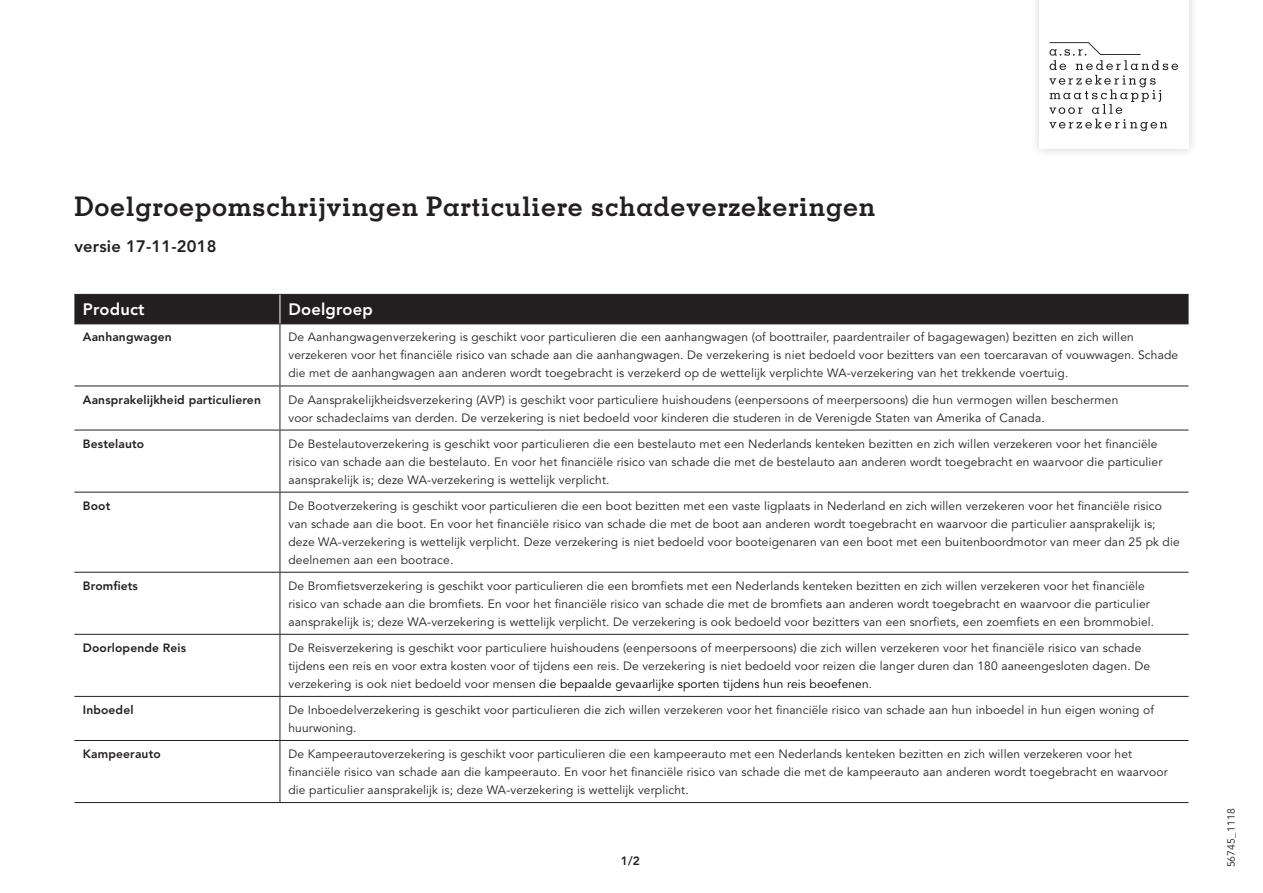
<style>
.page{position:relative;width:1263px;height:893px;background:#fff}
.page>*{position:absolute;margin:0;border:0;box-sizing:border-box;transform-origin:0 0}
.Kop_boven_tabel{font:700 27px "Memphis";letter-spacing:.025em;color:#231f20}
.Kop_boven_tabel-2{font:800 16.5px "Avenir LT Std";letter-spacing:.01em;color:#231f20}
.Kopregel_tabel_wit{font:800 16.5px "Avenir LT Std";letter-spacing:.01em;color:#fff}
.Tabeltekst_plat{font:12px/18px "Avenir LT Std";letter-spacing:.01em;color:#231f20}
.Tabeltekst_plat-2{font:800 12px "Avenir LT Std";letter-spacing:.01em;color:#231f20}
.Tabeltekst_plat-3{font:10.5px "Avenir LT Std";letter-spacing:.01em;color:#231f20}
.s1{color:#000}
</style>
<div class="page">
<hr style="left:280px;top:324px;width:1px;height:62px;background:#231f20">
<hr style="left:74px;top:386px;width:206px;height:1px;background:#231f20">
<hr style="left:280px;top:386px;width:908px;height:1px;background:#231f20">
<hr style="left:74px;top:430px;width:206px;height:1px;background:#231f20">
<hr style="left:280px;top:430px;width:908px;height:1px;background:#231f20">
<hr style="left:280px;top:430px;width:1px;height:62px;background:#231f20">
<hr style="left:74px;top:572px;width:206px;height:1px;background:#231f20">
<hr style="left:280px;top:572px;width:908px;height:1px;background:#231f20">
<hr style="left:280px;top:573px;width:1px;height:61px;background:#231f20">
<hr style="left:74px;top:696px;width:206px;height:1px;background:#231f20">
<hr style="left:280px;top:696px;width:908px;height:1px;background:#231f20">
<hr style="left:280px;top:697px;width:1px;height:43px;background:#231f20">
<hr style="left:280px;top:386px;width:1px;height:44px;background:#231f20">
<hr style="left:74px;top:492px;width:206px;height:1px;background:#231f20">
<hr style="left:280px;top:492px;width:908px;height:1px;background:#231f20">
<hr style="left:280px;top:492px;width:1px;height:80px;background:#231f20">
<hr style="left:74px;top:634px;width:206px;height:1px;background:#231f20">
<hr style="left:280px;top:634px;width:908px;height:1px;background:#231f20">
<hr style="left:280px;top:635px;width:1px;height:61px;background:#231f20">
<hr style="left:74px;top:740px;width:206px;height:1px;background:#231f20">
<hr style="left:280px;top:740px;width:908px;height:1px;background:#231f20">
<hr style="left:280px;top:741px;width:1px;height:61px;background:#231f20">
<hr style="left:74px;top:802px;width:206px;height:1px;background:#231f20">
<hr style="left:280px;top:802px;width:908px;height:1px;background:#231f20">
<div style="left:74px;top:294px;width:1114px;height:30px;background:#231f20"></div>
<div style="left:1029px;top:0;width:170px;height:159px;background:#231f20;opacity:.2"></div>
<div style="left:1039px;top:0;width:149px;height:149px;background:#fff"></div>
<svg style="left:1049px;top:42px;width:129px;height:89px"></svg>
<p class="Kop_boven_tabel" style="left:74px;top:189px;width:802px">Doelgroepomschrijvingen Particuliere schadeverzekeringen</p>
<p class="Kop_boven_tabel-2" style="left:74px;top:237px;width:144px">versie 17-11-2018</p>
<p class="Kopregel_tabel_wit" style="left:83px;top:300px;width:63px">Product</p>
<p class="Kopregel_tabel_wit" style="left:288px;top:300px;width:86px">Doelgroep</p>
<p class="Tabeltekst_plat-2" style="left:83px;top:330px;width:90px">Aanhangwagen</p>
<p class="Tabeltekst_plat" style="left:288px;top:329px;width:891px">De Aanhangwagenverzekering is geschikt voor particulieren die een aanhangwagen (of boottrailer, paardentrailer of bagagewagen) bezitten en zich willen verzekeren voor het financiële risico van schade aan die aanhangwagen. De verzekering is niet bedoeld voor bezitters van een toercaravan of vouwwagen. Schade die met de aanhangwagen aan anderen wordt toegebracht is verzekerd op de wettelijk verplichte WA-verzekering van het trekkende voertuig.</p>
<p class="Tabeltekst_plat-2" style="left:83px;top:392px;width:179px">Aansprakelijkheid particulieren</p>
<p class="Tabeltekst_plat" style="left:288px;top:391px;width:831px">De Aansprakelijkheidsverzekering (AVP) is geschikt voor particuliere huishoudens (eenpersoons of meerpersoons) die hun vermogen willen beschermen voor schadeclaims van derden. De verzekering is niet bedoeld voor kinderen die studeren in de Verenigde Staten van Amerika of Canada.</p>
<p class="Tabeltekst_plat-2" style="left:83px;top:436px;width:63px">Bestelauto</p>
<p class="Tabeltekst_plat" style="left:288px;top:435px;width:875px">De Bestelautoverzekering is geschikt voor particulieren die een bestelauto met een Nederlands kenteken bezitten en zich willen verzekeren voor het financiële risico van schade aan die bestelauto. En voor het financiële risico van schade die met de bestelauto aan anderen wordt toegebracht en waarvoor die particulier aansprakelijk is; deze WA-verzekering is wettelijk verplicht.</p>
<p class="Tabeltekst_plat-2" style="left:83px;top:498px;width:29px">Boot</p>
<p class="Tabeltekst_plat" style="left:288px;top:497px;width:893px">De Bootverzekering is geschikt voor particulieren die een boot bezitten met een vaste ligplaats in Nederland en zich willen verzekeren voor het financiële risico van schade aan die boot. En voor het financiële risico van schade die met de boot aan anderen wordt toegebracht en waarvoor die particulier aansprakelijk is; deze WA-verzekering is wettelijk verplicht. Deze verzekering is niet bedoeld voor booteigenaren van een boot met een buitenboordmotor van meer dan 25 pk die deelnemen aan een bootrace.</p>
<p class="Tabeltekst_plat-2" style="left:83px;top:578px;width:56px">Bromfiets</p>
<p class="Tabeltekst_plat" style="left:288px;top:577px;width:867px">De Bromfietsverzekering is geschikt voor particulieren die een bromfiets met een Nederlands kenteken bezitten en zich willen verzekeren voor het financiële risico van schade aan die bromfiets. En voor het financiële risico van schade die met de bromfiets aan anderen wordt toegebracht en waarvoor die particulier aansprakelijk is; deze WA-verzekering is wettelijk verplicht. De verzekering is ook bedoeld voor bezitters van een snorfiets, een zoemfiets en een brommobiel.</p>
<p class="Tabeltekst_plat-2" style="left:83px;top:641px;width:105px">Doorlopende Reis</p>
<p class="Tabeltekst_plat" style="left:288px;top:639px;width:863px">De Reisverzekering is geschikt voor particuliere huishoudens (eenpersoons of meerpersoons) die zich willen verzekeren voor het financiële risico van schade tijdens een reis en voor extra kosten voor of tijdens een reis. De verzekering is niet bedoeld voor reizen die langer duren dan 180 aaneengesloten dagen. De verzekering is ook niet bedoeld voor mensen <span class="s1">die bepaalde gevaarlijke sporten tijdens hun reis beoefenen</span>.</p>
<p class="Tabeltekst_plat-2" style="left:83px;top:703px;width:52px">Inboedel</p>
<p class="Tabeltekst_plat" style="left:288px;top:701px;width:867px">De Inboedelverzekering is geschikt voor particulieren die zich willen verzekeren voor het financiële risico van schade aan hun inboedel in hun eigen woning of huurwoning.</p>
<p class="Tabeltekst_plat-2" style="left:83px;top:747px;width:79px">Kampeerauto</p>
<p class="Tabeltekst_plat" style="left:288px;top:745px;width:881px">De Kampeerautoverzekering is geschikt voor particulieren die een kampeerauto met een Nederlands kenteken bezitten en zich willen verzekeren voor het financiële risico van schade aan die kampeerauto. En voor het financiële risico van schade die met de kampeerauto aan anderen wordt toegebracht en waarvoor die particulier aansprakelijk is; deze WA-verzekering is wettelijk verplicht.</p>
<p class="Tabeltekst_plat-2" style="left:621px;top:853px;width:20px">1/2</p>
<p class="Tabeltekst_plat-3" style="left:1225px;top:867px;width:60px;rotate:-90deg">56745_1118</p>
</div>
